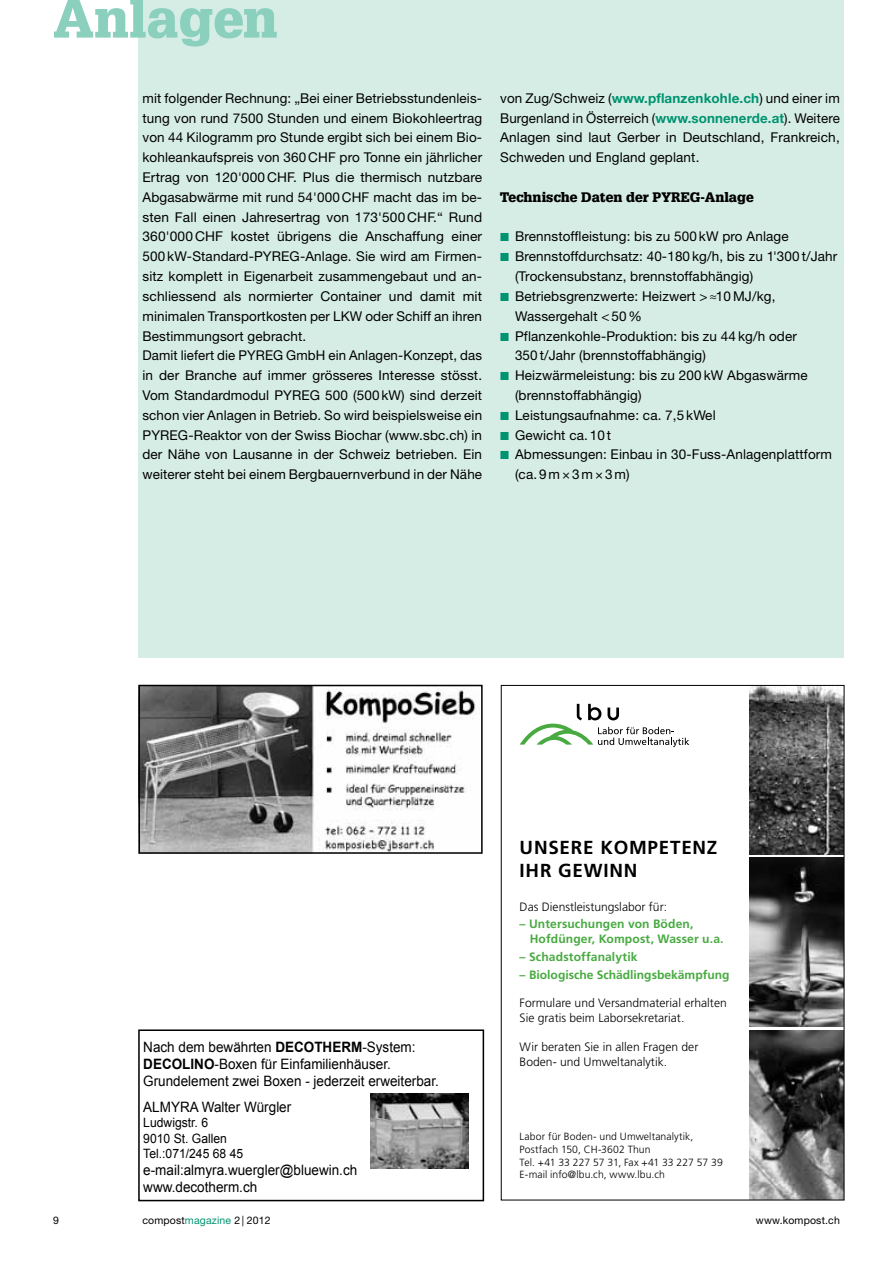
<style>
.page{position:relative;width:893px;height:1263px;background:#fff}
.page>*{position:absolute;margin:0;border:0;box-sizing:border-box;transform-origin:0 0}
.t1{font:900 52.5px "Glypha LT Std";color:#8bcfbd}
.t2{font:700 18.9px/22.6px "Frutiger";letter-spacing:.04em;color:#000}
.t3{font:14.25px/17.1px "Arial";color:#000;scale:.94 1}
.t4{font:13.5px/19.8px "Helvetica Neue LT Std";letter-spacing:.01em;color:#000}
.t5{font:900 13.5px "Glypha LT Std";color:#000}
.t6{font:12.9px/15.5px "Arial";color:#000;scale:.94 1}
.t7{font:300 12.15px/14.5px "Frutiger";color:#000}
.t8{font:700 12.15px/14.5px "Frutiger";letter-spacing:.005em;color:#48aa41}
.t9{font:300 10.5px/12.8px "Frutiger";letter-spacing:.005em;color:#000}
.t10{font:10.5px "Helvetica Neue LT Std";letter-spacing:.015em;color:#000}
.s1{font-weight:700;color:#009370}
.s2{color:#009370}
.s3{font-weight:700}
</style>
<div class="page">
<div style="left:138px;top:0;width:706px;height:657px;background:#d6ede5"></div>
<img style="left:749px;top:687px;width:93px;height:167px">
<img style="left:749px;top:858px;width:93px;height:169px">
<img style="left:749px;top:1030px;width:93px;height:168px">
<svg style="left:520px;top:704px;width:169px;height:43px"></svg>
<img style="left:370px;top:1093px;width:98px;height:75px">
<div style="left:138px;top:1029px;width:346px;height:172px;border:2px solid #000"></div>
<img style="left:141px;top:688px;width:339px;height:163px">
<div style="left:138px;top:685px;width:345px;height:169px;border:2px solid #000"></div>
<h1 class="t1" style="left:53px;top:-13px;width:226px">Anlagen</h1>
<p class="t4" style="left:142px;top:88px;width:341px">mit folgender Rechnung: „Bei einer Betriebsstundenleis&shy;tung von rund 7500 Stunden und einem Biokohleertrag von 44 Kilogramm pro Stunde ergibt sich bei einem Bio&shy;kohleankaufspreis von 360 CHF pro Tonne ein jährlicher Ertrag von 120'000CHF. Plus die thermisch nutzbare Abgasabwärme mit rund 54'000 CHF macht das im be&shy;sten Fall einen Jahresertrag von 173'500CHF.“ Rund 360'000 CHF kostet übrigens die Anschaffung einer 500 kW-Standard-PYREG-Anlage. Sie wird am Firmen&shy;sitz komplett in Eigenarbeit zusammengebaut und an&shy;schliessend als normierter Container und damit mit minimalen Transportkosten per LKW oder Schiff an ihren Bestimmungsort gebracht.<br>Damit liefert die PYREG GmbH ein Anlagen-Konzept, das in der Branche auf immer grösseres Interesse stösst.<br>Vom Standardmodul PYREG 500 (500 kW) sind derzeit schon vier Anlagen in Betrieb. So wird beispielsweise ein PYREG-Reaktor von der Swiss Biochar (www.sbc.ch) in der Nähe von Lausanne in der Schweiz betrieben. Ein weiterer steht bei einem Bergbauernverbund in der Nähe</p>
<p class="t4" style="left:500px;top:88px;width:341px;text-align:justify">von Zug/Schweiz (<span class="s1">www.pflanzenkohle.ch</span>) und einer im Burgenland in Österreich (<span class="s1">www.sonnenerde.at</span>). Weitere Anlagen sind laut Gerber in Deutschland, Frankreich, Schweden und England geplant.</p>
<p class="t5" style="left:500px;top:189px;width:255px">Technische Daten der PYREG-Anlage</p>
<p class="t4" style="left:500px;top:226px;width:290px"><span class="s2">◾</span> Brennstoffleistung: bis zu 500 kW pro Anlage</p>
<p class="t4" style="left:500px;top:246px;width:339px"><span class="s2">◾</span> Brennstoffdurchsatz: 40-180 kg/h, bis zu 1'300 t/Jahr</p>
<p class="t4" style="left:515px;top:266px;width:240px">(Trockensubstanz, brennstoffabhängig)</p>
<p class="t4" style="left:500px;top:286px;width:277px"><span class="s2">◾</span> Betriebsgrenzwerte: Heizwert &gt;≈10MJ/kg,</p>
<p class="t4" style="left:515px;top:306px;width:129px">Wassergehalt &lt;50%</p>
<p class="t4" style="left:500px;top:326px;width:298px"><span class="s2">◾</span> Pflanzenkohle-Produktion: bis zu 44 kg/h oder</p>
<p class="t4" style="left:515px;top:345px;width:192px">350 t/Jahr (brennstoffabhängig)</p>
<p class="t4" style="left:500px;top:365px;width:309px"><span class="s2">◾</span> Heizwärmeleistung: bis zu 200 kW Abgaswärme</p>
<p class="t4" style="left:515px;top:385px;width:128px">(brennstoffabhängig)</p>
<p class="t4" style="left:500px;top:405px;width:217px"><span class="s2">◾</span> Leistungsaufnahme: ca. 7,5 kWel</p>
<p class="t4" style="left:500px;top:425px;width:113px"><span class="s2">◾</span> Gewicht ca. 10 t</p>
<p class="t4" style="left:500px;top:444px;width:333px"><span class="s2">◾</span> Abmessungen: Einbau in 30-Fuss-Anlagenplattform</p>
<p class="t4" style="left:515px;top:464px;width:116px">(ca.9m×3m×3m)</p>
<p class="t3" style="left:143px;top:1038px;width:316px">Nach dem bewährten <span class="s3">DECOTHERM</span>-System:<br><span class="s3">DECOLINO</span>-Boxen für Einfamilienhäuser.<br>Grundelement zwei Boxen - jederzeit erweiterbar.</p>
<p class="t3" style="left:143px;top:1098px;width:159px">ALMYRA Walter Würgler</p>
<p class="t6" style="left:143px;top:1115px;width:108px">Ludwigstr. 6<br>9010 St. Gallen<br>Tel.:071/245 68 45</p>
<p class="t3" style="left:143px;top:1162px;width:229px">e-mail:almyra.wuergler@bluewin.ch www.decotherm.ch</p>
<h2 class="t2" style="left:520px;top:837px;width:199px">UNSERE KOMPETENZ<br>IHR GEWINN</h2>
<p class="t7" style="left:520px;top:900px;width:149px">Das Dienstleistungslabor für:</p>
<p class="t8" style="left:530px;top:917px;width:195px;text-indent:-10px">– Untersuchungen von Böden,<br>Hofdünger, Kompost, Wasser u.a.</p>
<p class="t8" style="left:520px;top:950px;width:119px">– Schadstoffanalytik</p>
<p class="t8" style="left:520px;top:968px;width:211px">– Biologische Schädlingsbekämpfung</p>
<p class="t7" style="left:520px;top:996px;width:209px">Formulare und Versandmaterial erhalten<br>Sie gratis beim Laborsekretariat.</p>
<p class="t7" style="left:520px;top:1040px;width:180px">Wir beraten Sie in allen Fragen der<br>Boden- und Umweltanalytik.</p>
<p class="t9" style="left:520px;top:1130px;width:205px">Labor für Boden- und Umweltanalytik, Postfach 150, CH-3602 Thun<br>Tel. +41 33 227 57 31, Fax +41 33 227 57 39<br>E-mail info@lbu.ch, www.lbu.ch</p>
<p class="t10" style="left:53px;top:1214px;width:7px">9</p>
<p class="t10" style="left:142px;top:1214px;width:130px">compost<span class="s2">magazine</span> 2 | 2012</p>
<p class="t10" style="left:756px;top:1214px;width:85px">www.kompost.ch</p>
</div>
